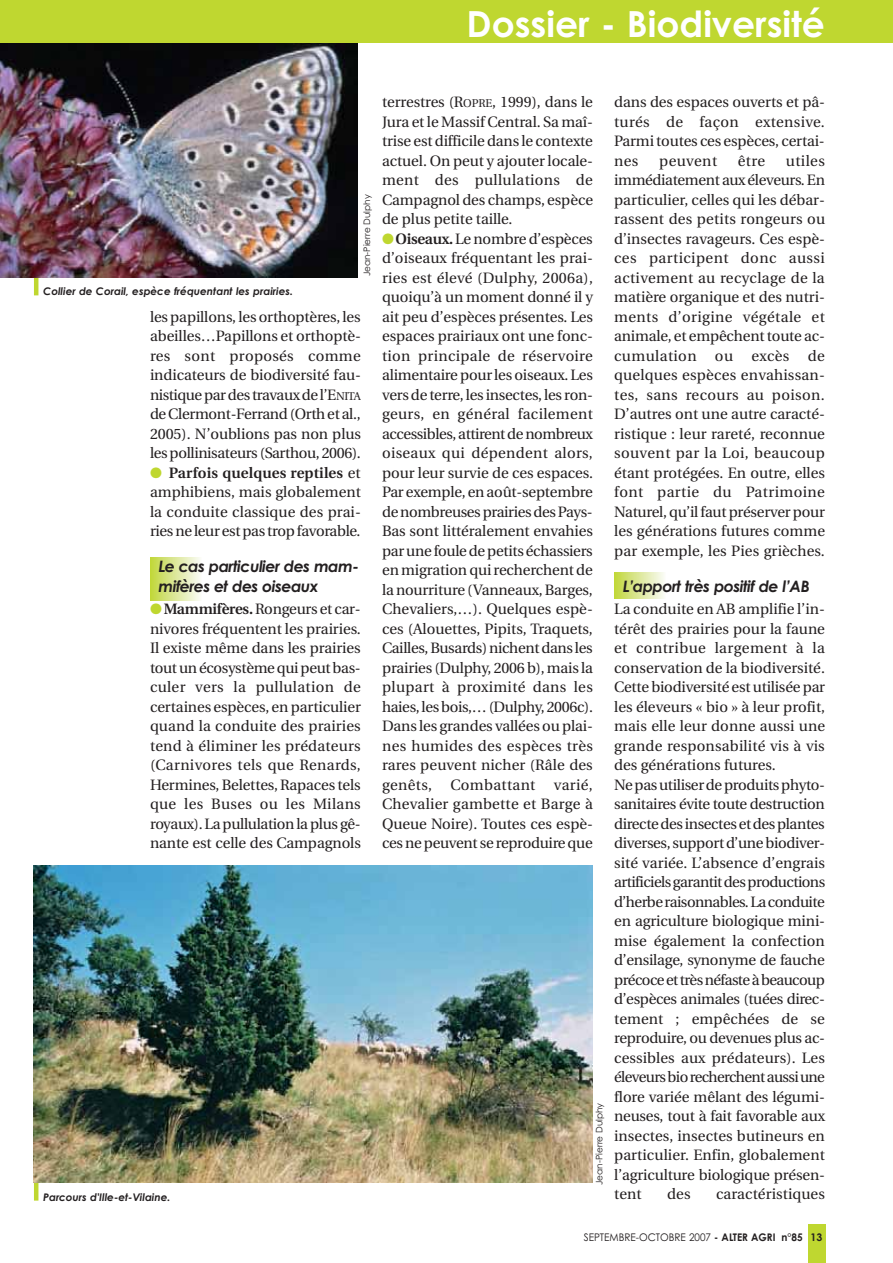
<style>
.page{position:relative;width:893px;height:1263px;background:#fff}
.page>*{position:absolute;margin:0;border:0;box-sizing:border-box;transform-origin:0 0}
.t1{font:700 36px "Century Gothic";color:#fff}
.t2{font:italic 700 15.75px/19.5px "Century Gothic";letter-spacing:-.035em;color:#231f20}
.t3{font:15px/19.5px "Utopia";letter-spacing:-.005em;color:#231f20;text-align:justify}
.t4{font:15px "Utopia";letter-spacing:.025em;color:#231f20}
.t5{font:italic 700 10.5px "Century Gothic";color:#231f20}
.t6{font:10.5px "Century Gothic";color:#231f20;scale:.95 1}
.t7{font:9px "Century Gothic";color:#231f20}
.s1{font-size:11.25px}
.s2{color:#bfd730}
.s3{font-weight:600}
.s4{font-weight:700}
</style>
<div class="page">
<hr style="left:34px;top:249px;width:4px;height:46px;background:#bfd730">
<img style="left:0;top:43px;width:358px;height:234px">
<div style="left:808px;top:1225px;width:17px;height:38px;background:#bfd730"></div>
<div style="left:0;top:0;width:893px;height:43px;background:#bfd730"></div>
<svg style="left:614px;top:573px;width:50px;height:25px"></svg>
<hr style="left:150px;top:558px;width:1px;height:42px;background:#c2d837">
<hr style="left:151px;top:558px;width:1px;height:42px;background:#c2d83b">
<hr style="left:152px;top:558px;width:1px;height:42px;background:#c3d93f">
<hr style="left:153px;top:558px;width:1px;height:42px;background:#c5da44">
<hr style="left:154px;top:558px;width:1px;height:42px;background:#c6da48">
<hr style="left:155px;top:558px;width:1px;height:42px;background:#c7db4c">
<hr style="left:156px;top:558px;width:1px;height:42px;background:#c8db50">
<hr style="left:157px;top:558px;width:1px;height:42px;background:#c9dc55">
<hr style="left:158px;top:558px;width:1px;height:42px;background:#cadd5a">
<hr style="left:159px;top:558px;width:1px;height:42px;background:#cbdd5e">
<hr style="left:160px;top:558px;width:1px;height:42px;background:#cdde62">
<hr style="left:161px;top:558px;width:1px;height:42px;background:#cdde67">
<hr style="left:162px;top:558px;width:1px;height:42px;background:#cfdf6b">
<hr style="left:163px;top:558px;width:1px;height:42px;background:#d0e070">
<hr style="left:164px;top:558px;width:1px;height:42px;background:#d1e073">
<hr style="left:165px;top:558px;width:1px;height:42px;background:#d2e177">
<hr style="left:166px;top:558px;width:1px;height:42px;background:#d3e27b">
<hr style="left:167px;top:558px;width:1px;height:42px;background:#d4e37f">
<hr style="left:168px;top:558px;width:1px;height:42px;background:#d5e383">
<hr style="left:169px;top:558px;width:1px;height:42px;background:#d6e486">
<hr style="left:170px;top:558px;width:1px;height:42px;background:#d8e58a">
<hr style="left:171px;top:558px;width:1px;height:42px;background:#d8e58e">
<hr style="left:172px;top:558px;width:1px;height:42px;background:#dae690">
<hr style="left:173px;top:558px;width:1px;height:42px;background:#dbe794">
<hr style="left:174px;top:558px;width:1px;height:42px;background:#dbe797">
<hr style="left:175px;top:558px;width:1px;height:42px;background:#dde89b">
<hr style="left:176px;top:558px;width:1px;height:42px;background:#dfe99e">
<hr style="left:177px;top:558px;width:1px;height:42px;background:#e0eaa1">
<hr style="left:178px;top:558px;width:1px;height:42px;background:#e0eaa6">
<hr style="left:179px;top:558px;width:1px;height:42px;background:#e2eba9">
<hr style="left:180px;top:558px;width:1px;height:42px;background:#e3ecad">
<hr style="left:181px;top:558px;width:1px;height:42px;background:#e4ecb0">
<hr style="left:182px;top:558px;width:1px;height:42px;background:#e5edb4">
<hr style="left:183px;top:558px;width:1px;height:42px;background:#e6eeb8">
<hr style="left:184px;top:558px;width:1px;height:42px;background:#e8efbc">
<hr style="left:185px;top:558px;width:1px;height:42px;background:#e8f0bf">
<hr style="left:186px;top:558px;width:1px;height:42px;background:#eaf1c3">
<hr style="left:187px;top:558px;width:1px;height:42px;background:#ebf1c6">
<hr style="left:188px;top:558px;width:1px;height:42px;background:#ecf2ca">
<hr style="left:189px;top:558px;width:1px;height:42px;background:#edf3cd">
<hr style="left:190px;top:558px;width:1px;height:42px;background:#eef4d1">
<hr style="left:191px;top:558px;width:1px;height:42px;background:#f0f5d5">
<hr style="left:192px;top:558px;width:1px;height:42px;background:#f0f5d8">
<hr style="left:193px;top:558px;width:1px;height:42px;background:#f2f6dc">
<hr style="left:194px;top:558px;width:1px;height:42px;background:#f3f7df">
<hr style="left:195px;top:558px;width:1px;height:42px;background:#f4f8e3">
<hr style="left:196px;top:558px;width:1px;height:42px;background:#f5f9e7">
<hr style="left:197px;top:558px;width:1px;height:42px;background:#f6f9eb">
<hr style="left:198px;top:558px;width:1px;height:42px;background:#f8fbee">
<hr style="left:199px;top:558px;width:1px;height:42px;background:#f9fbf2">
<hr style="left:200px;top:558px;width:1px;height:42px;background:#fcfdf6">
<hr style="left:201px;top:558px;width:1px;height:42px;background:#fcfdf8">
<hr style="left:34px;top:1156px;width:4px;height:45px;background:#bfd730">
<img style="left:34px;top:865px;width:559px;height:318px">
<h1 class="t1" style="left:466px;top:11px;width:360px">Dossier - Biodiversité</h1>
<p class="t5" style="left:43px;top:287px;width:251px">Collier de Corail, espèce fréquentant les prairies.</p>
<p class="t7" style="left:364px;top:276px;width:84px;rotate:-90deg">Jean-Pierre Dulphy</p>
<p class="t3" style="left:150px;top:308px;width:212px">les papillons, les orthoptères, les abeilles…Papillons et orthoptè&shy;res sont proposés comme indicateurs de biodiversité fau&shy;nistique par des travaux de l’E<span class="s1">NITA </span>de Clermont-Ferrand (Orth et al., 2005). N’oublions pas non plus les pollinisateurs (Sarthou, 2006).</p>
<p class="t3" style="left:150px;top:464px;width:212px"><span class="s2">●</span> <span class="s3">Parfois quelques reptiles</span> et amphibiens, mais globalement la conduite classique des prai&shy;ries ne leur est pas trop favorable.</p>
<p class="t2" style="left:158px;top:558px;width:202px">Le cas particulier des mam&shy;mifères et des oiseaux</p>
<p class="t3" style="left:150px;top:601px;width:212px"><span class="s2">●</span> <span class="s3">Mammifères.</span>Rongeurs et car&shy;nivores fréquentent les prairies.<br>Il existe même dans les prairies tout un écosystème qui peut bas&shy;culer vers la pullulation de certaines espèces, en particulier quand la conduite des prairies tend à éliminer les prédateurs (Carnivores tels que Renards, Hermines, Belettes, Rapaces tels que les Buses ou les Milans royaux). La pullulation la plus gê&shy;nante est celle des Campagnols</p>
<p class="t3" style="left:382px;top:94px;width:212px">terrestres (R<span class="s1">OPRE</span>, 1999), dans le Jura et le Massif Central. Sa maî&shy;trise est difficile dans le contexte actuel. On peut y ajouter locale&shy;ment des pullulations de Campagnol des champs, espèce de plus petite taille.</p>
<p class="t3" style="left:382px;top:230px;width:212px"><span class="s2">●</span> <span class="s3">Oiseaux.</span>Le nombre d’espèces d’oiseaux fréquentant les prai&shy;ries est élevé (Dulphy, 2006a), quoiqu’à un moment donné il y ait peu d’espèces présentes. Les espaces prairiaux ont une fonc&shy;tion principale de réservoire alimentaire pour les oiseaux. Les vers de terre, les insectes, les ron&shy;geurs, en général facilement accessibles, attirent de nombreux oiseaux qui dépendent alors, pour leur survie de ces espaces.<br>Par exemple, en août-septembre de nombreuses prairies des Pays-Bas sont littéralement envahies par une foule de petits échassiers en migration qui recherchent de la nourriture (Vanneaux, Barges, Chevaliers,…). Quelques espè&shy;ces (Alouettes, Pipits, Traquets, Cailles, Busards) nichent dans les prairies (Dulphy, 2006 b), mais la plupart à proximité dans les haies, les bois,… (Dulphy, 2006c).<br>Dans les grandes vallées ou plai&shy;nes humides des espèces très rares peuvent nicher (Râle des genêts, Combattant varié, Chevalier gambette et Barge à Queue Noire). Toutes ces espè&shy;ces ne peuvent se reproduire que</p>
<p class="t5" style="left:43px;top:1193px;width:129px">Parcours d'Ille-et-Vilaine.</p>
<p class="t7" style="left:596px;top:1185px;width:84px;rotate:-90deg">Jean-Pierre Dulphy</p>
<p class="t3" style="left:614px;top:94px;width:212px">dans des espaces ouverts et pâ&shy;turés de façon extensive.<br>Parmi toutes ces espèces, certai&shy;nes</p>
<p class="t3" style="left:614px;top:152px;width:212px;text-indent:172px">utiles immédiatement aux éleveurs. En particulier, celles qui les débar&shy;rassent des petits rongeurs ou d’insectes ravageurs. Ces espè&shy;ces participent donc aussi activement au recyclage de la matière organique et des nutri&shy;ments d’origine végétale et animale, et empêchent toute ac&shy;cumulation ou excès de quelques espèces envahissan&shy;tes, sans recours au poison.<br>D’autres ont une autre caracté&shy;ristique : leur rareté, reconnue souvent par la Loi, beaucoup étant protégées. En outre, elles font partie du Patrimoine Naturel, qu’il faut préserver pour les générations futures comme par exemple, les Pies grièches.</p>
<p class="t2" style="left:623px;top:578px;width:189px">L’apport très positif de l’AB</p>
<p class="t3" style="left:614px;top:601px;width:213px;text-align:left">La conduite en AB amplifie l’in&shy;térêt des prairies pour la faune et contribue largement à la conservation de la biodiversité.<br>Cette biodiversité est utilisée par les éleveurs « bio » à leur profit, mais elle leur donne aussi une grande responsabilité vis à vis des générations futures.<br>Ne pas utiliser de produits phyto&shy;sanitaires évite toute destruction directe des insectes et des plantes diverses, support d’une biodiver&shy;sité variée. L’absence d’engrais artificiels garantit des productions d’herbe raisonnables. La conduite en agriculture biologique mini&shy;mise également la confection d’ensilage, synonyme de fauche précoce et très néfaste à beaucoup d’espèces animales (tuées direc&shy;tement ; empêchées de se reproduire, ou devenues plus ac&shy;cessibles aux prédateurs). Les éleveurs bio recherchent aussi une flore variée mêlant des légumi&shy;neuses, tout à fait favorable aux insectes, insectes butineurs en particulier. Enfin, globalement l’agriculture biologique présen&shy;tent</p>
<p class="t4" style="left:659px;top:155px;width:59px">peuvent</p>
<p class="t3" style="left:738px;top:152px;width:29px">être</p>
<p class="t3" style="left:667px;top:1186px;width:25px">des</p>
<p class="t3" style="left:716px;top:1186px;width:110px">caractéristiques</p>
<p class="t6" style="left:584px;top:1233px;width:253px">SEPTEMBRE-OCTOBRE 2007 <span class="s4">- ALTER AGRI n°85 13</span></p>
</div>
